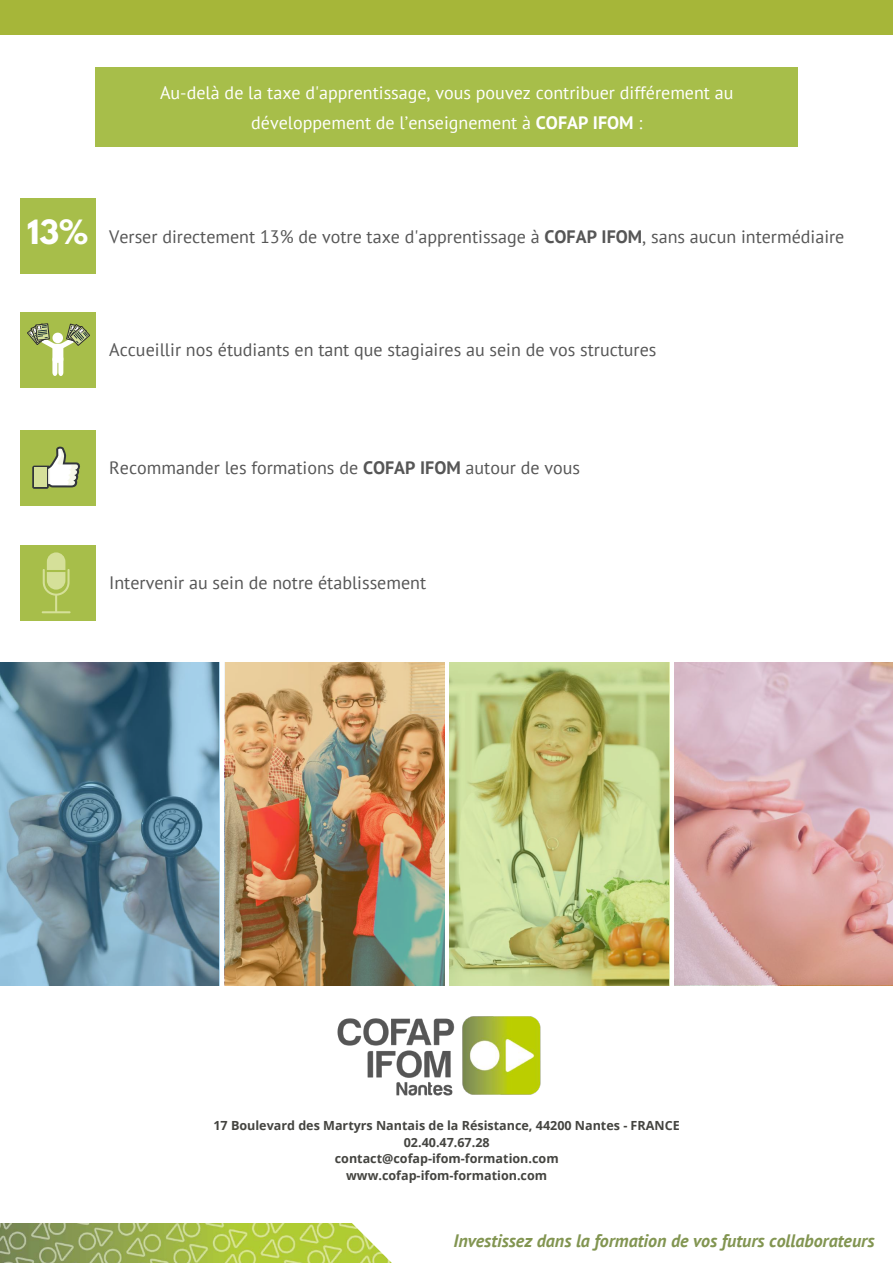
<style>
.page{position:relative;width:893px;height:1263px;background:#fff}
.page>*{position:absolute;margin:0;border:0;box-sizing:border-box;transform-origin:0 0}
.t1{font:18px "PT Sans";color:#565656}
.t2{font:18px/29.4px "PT Sans";color:#fff;text-align:center}
.t3{font:italic 700 18px "PT Sans";color:#829551}
.t4{font:700 12.52px/16.7px "Open Sans";color:#444440;text-align:center}
.s1{font-weight:700}
.s2{font-family:"League Spartan";font-weight:700;font-size:29.62px;color:#fff}
</style>
<div class="page">
<div style="left:0;top:0;width:893px;height:35px;background:#a6b639"></div>
<img style="left:0;top:1223px;width:328px;height:40px">
<svg style="left:328px;top:1223px;width:64px;height:40px"></svg>
<div style="left:95px;top:68px;width:703px;height:79px;background:#a7be4a"></div>
<div style="left:20px;top:199px;width:75px;height:75px;background:#a7be4a"></div>
<div style="left:20px;top:312px;width:75px;height:75px;background:#a7be4a"></div>
<svg style="left:27px;top:323px;width:63px;height:53px"></svg>
<div style="left:20px;top:430px;width:75px;height:75px;background:#a7be4a"></div>
<svg style="left:32px;top:447px;width:48px;height:42px"></svg>
<div style="left:34px;top:468px;width:13px;height:19px;background:#d5e099"></div>
<div style="left:20px;top:545px;width:75px;height:75px;background:#a7be4a"></div>
<svg style="left:42px;top:552px;width:29px;height:61px"></svg>
<svg style="left:0;top:662px;width:219px;height:324px;background:#6a8fa2"></svg>
<img style="left:225px;top:662px;width:219px;height:324px">
<img style="left:449px;top:662px;width:220px;height:324px">
<svg style="left:674px;top:662px;width:219px;height:323px;background:#d7abae"></svg>
<img style="left:337px;top:1016px;width:204px;height:80px">
<p class="t2" style="left:160px;top:78px;width:575px">Au-delà de la taxe d'apprentissage, vous pouvez contribuer différement au développement de l’enseignement à <span class="s1">COFAP IFOM</span> :</p>
<p class="t1" style="left:27px;top:225px;width:818px"><span class="s2">13%</span> Verser directement 13% de votre taxe d'apprentissage à <span class="s1">COFAP IFOM</span>, sans aucun intermédiaire</p>
<p class="t1" style="left:109px;top:338px;width:549px">Accueillir nos étudiants en tant que stagiaires au sein de vos structures</p>
<p class="t1" style="left:109px;top:456px;width:472px">Recommander les formations de <span class="s1">COFAP IFOM</span> autour de vous</p>
<p class="t1" style="left:109px;top:571px;width:318px">Intervenir au sein de notre établissement</p>
<p class="t4" style="left:213px;top:1116px;width:468px">17 Boulevard des Martyrs Nantais de la Résistance, 44200 Nantes - FRANCE 02.40.47.67.28<br>contact@cofap-ifom-formation.com<br>www.cofap-ifom-formation.com</p>
<p class="t3" style="left:453px;top:1229px;width:423px">Investissez dans la formation de vos futurs collaborateurs</p>
</div>
